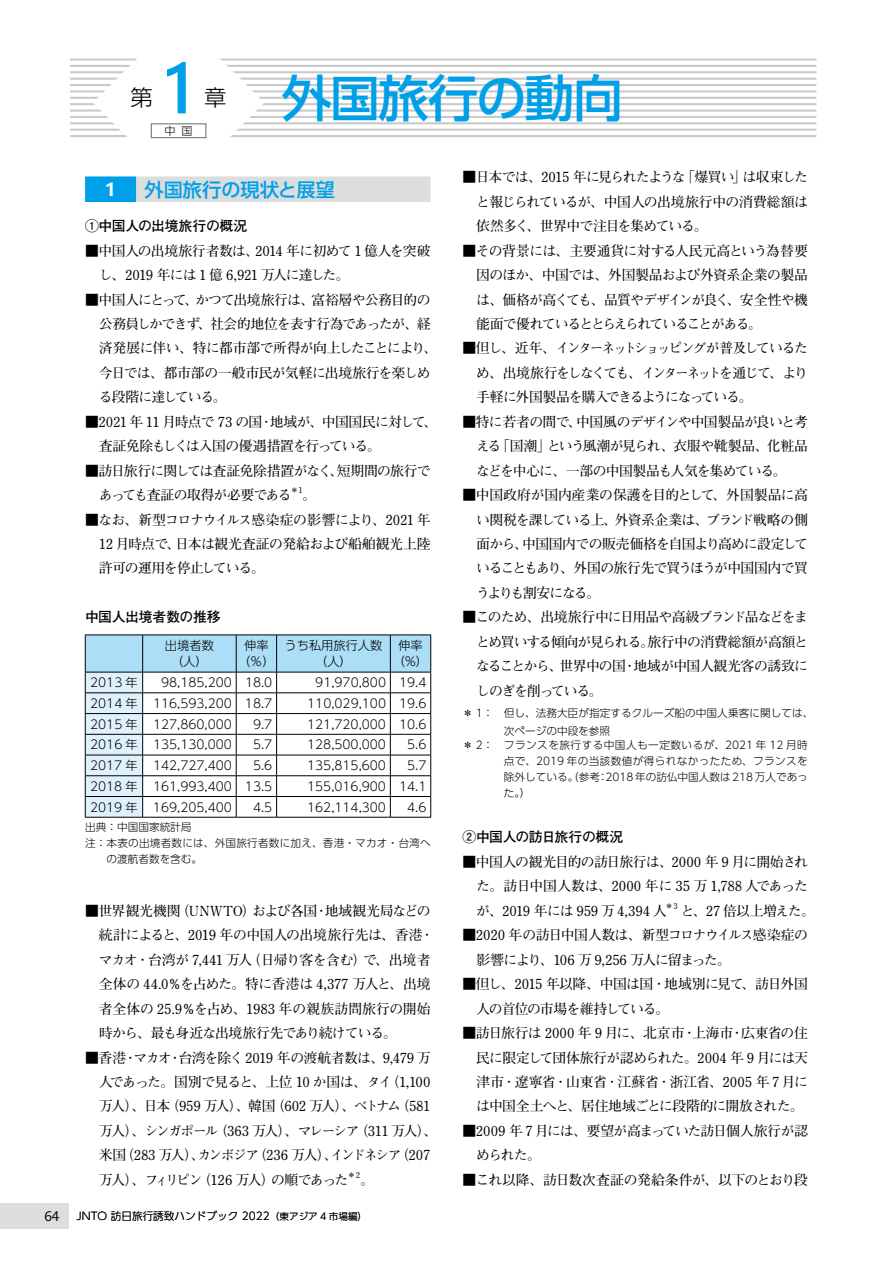
<style>
.page{position:relative;width:893px;height:1263px;background:#fff}
.page>*{position:absolute;margin:0;border:0;box-sizing:border-box;transform-origin:0 0}
.t1{font:600 71.85px "Segoe UI";color:#00a0e9}
.t2{font:500 49.95px "UD Shin Go Pr 6 N";letter-spacing:-.03em;color:#00a0e9}
.t3{font:300 22.35px "UD Shin Go Pr 6 N";color:#000}
.t4{font:500 19.2px "UD Shin Go Pr 6 N";color:#00a0e9}
.t5{font:800 19.2px "PMN Caecilia Sans Head";color:#fff}
.t6{font:700 13.8px/24.5px "Futo Min A101 Pr 6 N";letter-spacing:-.05em;color:#000;text-align:justify}
.t7{font:700 13.8px/24.5px "Futo Min A101 Pr 6 N";letter-spacing:-.025em;color:#000}
.t8{font:700 13.8px/24.5px "Futo Min A101 Pr 6 N";letter-spacing:-.08em;color:#000}
.t9{font:700 13.8px "Futo Go B101 Pr 6 N";letter-spacing:-.025em;color:#000}
.t10{font:13.8px "PMN Caecilia Sans Head";color:#000}
.t11{font:300 12.15px/16.5px "UD Shin Go Pr 6 N";color:#000;text-align:center}
.t12{font:300 11.1px "UD Shin Go Pr 6 N";color:#000}
.t13{font:300 10.65px/15.9px "UD Shin Go Pr 6 N";color:#000}
.t14{font:300 10.65px "UD Shin Go Pr 6 N";letter-spacing:.02em;color:#000}
.t15{font:700 8.1px "Futo Min A101 Pr 6 N";color:#000}
.s1{font-size:9.6px}
</style>
<div class="page">
<div style="left:0;top:1203px;width:68px;height:26px;background:#dcdddd"></div>
<hr style="left:70px;top:58px;width:746px;height:3px;background:#c9caca">
<hr style="left:70px;top:65px;width:746px;height:2px;background:#c9caca">
<hr style="left:70px;top:71px;width:746px;height:2px;background:#c9caca">
<hr style="left:70px;top:78px;width:746px;height:2px;background:#c9caca">
<hr style="left:70px;top:84px;width:746px;height:2px;background:#c9caca">
<hr style="left:70px;top:90px;width:746px;height:2px;background:#c9caca">
<hr style="left:70px;top:97px;width:746px;height:2px;background:#c9caca">
<hr style="left:70px;top:103px;width:746px;height:2px;background:#c9caca">
<hr style="left:70px;top:109px;width:746px;height:3px;background:#c9caca">
<hr style="left:70px;top:116px;width:746px;height:2px;background:#c9caca">
<hr style="left:70px;top:122px;width:746px;height:2px;background:#c9caca">
<hr style="left:70px;top:129px;width:746px;height:2px;background:#c9caca">
<hr style="left:70px;top:135px;width:746px;height:2px;background:#c9caca">
<svg style="left:93px;top:58px;width:171px;height:81px"></svg>
<div style="left:151px;top:123px;width:55px;height:15px;border:1px solid #727171"></div>
<div style="left:136px;top:176px;width:295px;height:26px;background:#dcdddd"></div>
<div style="left:85px;top:176px;width:51px;height:26px;background:#00a0e9"></div>
<svg style="left:85px;top:635px;width:346px;height:182px"></svg>
<hr style="left:85px;top:817px;width:58px;height:1px;background:#000">
<hr style="left:143px;top:817px;width:93px;height:1px;background:#000">
<hr style="left:236px;top:817px;width:41px;height:1px;background:#000">
<hr style="left:277px;top:817px;width:113px;height:1px;background:#000">
<hr style="left:390px;top:817px;width:41px;height:1px;background:#000">
<h3 class="t3" style="left:131px;top:79px;width:24px">第</h3>
<h1 class="t1" style="left:164px;top:20px;width:30px">1</h1>
<p class="t12" style="left:165px;top:122px;width:30px">中国</p>
<h3 class="t3" style="left:204px;top:79px;width:24px">章</h3>
<h2 class="t2" style="left:282px;top:57px;width:343px">外国旅行の動向</h2>
<h3 class="t5" style="left:105px;top:176px;width:12px">1</h3>
<h3 class="t4" style="left:145px;top:174px;width:192px">外国旅行の現状と展望</h3>
<p class="t9" style="left:85px;top:215px;width:164px">①中国人の出境旅行の概況</p>
<p class="t6" style="left:99px;top:238px;width:333px;text-indent:-14px">■中国人の出境旅行者数は、2014 年に初めて 1 億人を突破し、2019 年には 1 億 6,921 万人に達した。</p>
<p class="t6" style="left:99px;top:287px;width:340px;text-align:left;text-indent:-14px">■中国人にとって、かつて出境旅行は、富裕層や公務目的の公務員しかできず、社会的地位を表す行為であったが、経済発展に伴い、特に都市部で所得が向上したことにより、今日では、都市部の一般市民が気軽に出境旅行を楽しめる段階に達している。</p>
<p class="t6" style="left:99px;top:409px;width:340px;text-indent:-14px">■2021 年 11 月時点で 73 の国・地域が、中国国民に対して、査証免除もしくは入国の優遇措置を行っている。</p>
<p class="t6" style="left:99px;top:458px;width:333px;text-indent:-14px">■訪日旅行に関しては査証免除措置がなく、短期間の旅行であっても査証の取得が必要である</p>
<p class="t15" style="left:290px;top:484px;width:14px">＊1</p>
<p class="t6" style="left:303px;top:482px;width:15px">。</p>
<p class="t6" style="left:99px;top:507px;width:333px;text-indent:-14px">■なお、新型コロナウイルス感染症の影響により、2021 年12 月時点で、日本は観光査証の発給および船舶観光上陸許可の運用を停止している。</p>
<p class="t9" style="left:85px;top:606px;width:137px">中国人出境者数の推移</p>
<p class="t11" style="left:165px;top:637px;width:50px">出境者数（人）</p>
<p class="t11" style="left:238px;top:637px;width:38px">伸率（％）</p>
<p class="t11" style="left:285px;top:637px;width:99px">うち私用旅行人数（人）</p>
<p class="t11" style="left:393px;top:637px;width:37px">伸率（%）</p>
<p class="t11" style="left:90px;top:674px;width:49px">2013 年</p>
<p class="t11" style="left:161px;top:674px;width:113px">98,185,200 18.0</p>
<p class="t11" style="left:315px;top:674px;width:113px">91,970,800 19.4</p>
<p class="t11" style="left:90px;top:694px;width:49px">2014 年</p>
<p class="t11" style="left:153px;top:694px;width:121px">116,593,200 18.7</p>
<p class="t11" style="left:307px;top:694px;width:121px">110,029,100 19.6</p>
<p class="t11" style="left:90px;top:715px;width:49px">2015 年</p>
<p class="t11" style="left:153px;top:715px;width:80px">127,860,000</p>
<p class="t11" style="left:253px;top:715px;width:21px">9.7</p>
<p class="t11" style="left:307px;top:715px;width:121px">121,720,000 10.6</p>
<p class="t11" style="left:90px;top:736px;width:49px">2016 年</p>
<p class="t11" style="left:153px;top:736px;width:80px">135,130,000</p>
<p class="t11" style="left:253px;top:736px;width:21px">5.7</p>
<p class="t11" style="left:307px;top:736px;width:80px">128,500,000</p>
<p class="t11" style="left:407px;top:736px;width:21px">5.6</p>
<p class="t11" style="left:90px;top:757px;width:49px">2017 年</p>
<p class="t11" style="left:153px;top:757px;width:80px">142,727,400</p>
<p class="t11" style="left:253px;top:757px;width:21px">5.6</p>
<p class="t11" style="left:307px;top:757px;width:80px">135,815,600</p>
<p class="t11" style="left:407px;top:757px;width:21px">5.7</p>
<p class="t11" style="left:90px;top:777px;width:49px">2018 年</p>
<p class="t11" style="left:153px;top:777px;width:121px">161,993,400 13.5</p>
<p class="t11" style="left:307px;top:777px;width:121px">155,016,900 14.1</p>
<p class="t11" style="left:90px;top:798px;width:49px">2019 年</p>
<p class="t11" style="left:153px;top:798px;width:80px">169,205,400</p>
<p class="t11" style="left:253px;top:798px;width:21px">4.5</p>
<p class="t11" style="left:307px;top:798px;width:80px">162,114,300</p>
<p class="t11" style="left:407px;top:798px;width:21px">4.6</p>
<p class="t13" style="left:85px;top:818px;width:108px">出典：中国国家統計局</p>
<p class="t14" style="left:85px;top:834px;width:347px">注：本表の出境者数には、外国旅行者数に加え、香港・マカオ・台湾へ</p>
<p class="t13" style="left:107px;top:850px;width:97px">の渡航者数を含む。</p>
<p class="t7" style="left:99px;top:898px;width:337px;text-indent:-14px">■世界観光機関（UNWTO）および各国・地域観光局などの統計によると、2019 年の中国人の出境旅行先は、香港・マカオ・台湾が 7,441 万人（日帰り客を含む）で、出境者全体の 44.0％を占めた。特に香港は 4,377 万人と、出境者全体の 25.9％を占め、1983 年の親族訪問旅行の開始時から、最も身近な出境旅行先であり続けている。</p>
<p class="t8" style="left:99px;top:1044px;width:340px;text-indent:-14px">■香港・マカオ・台湾を除く2019 年の渡航者数は、9,479 万人であった。国別で見ると、上位 10 か国は、タイ（1,100万人）、日本（959 万人）、韓国（602 万人）、ベトナム（581万人）、シンガポール（363 万人）、マレーシア（311 万人）、米国（283 万人）、カンボジア（236 万人）、インドネシア（207万人）、フィリピン（126 万人）の順であった</p>
<p class="t15" style="left:347px;top:1168px;width:14px">＊2</p>
<p class="t6" style="left:360px;top:1167px;width:15px">。</p>
<p class="t10" style="left:44px;top:1207px;width:17px">64</p>
<p class="t13" style="left:77px;top:1208px;width:292px">JNTO 訪日旅行誘致ハンドブック 2022<span class="s1">（東アジア 4 市場編）</span></p>
<p class="t6" style="left:476px;top:164px;width:333px;text-indent:-14px">■日本では、2015 年に見られたような「爆買い」は収束したと報じられているが、中国人の出境旅行中の消費総額は依然多く、世界中で注目を集めている。</p>
<p class="t6" style="left:476px;top:238px;width:333px;text-indent:-14px">■その背景には、主要通貨に対する人民元高という為替要因のほか、中国では、外国製品および外資系企業の製品は、価格が高くても、品質やデザインが良く、安全性や機能面で優れているととらえられていることがある。</p>
<p class="t6" style="left:476px;top:335px;width:333px;text-indent:-14px">■但し、近年、インターネットショッピングが普及しているため、出境旅行をしなくても、インターネットを通じて、より手軽に外国製品を購入できるようになっている。</p>
<p class="t6" style="left:476px;top:409px;width:333px;text-indent:-14px">■特に若者の間で、中国風のデザインや中国製品が良いと考える「国潮」という風潮が見られ、衣服や靴製品、化粧品などを中心に、一部の中国製品も人気を集めている。</p>
<p class="t6" style="left:476px;top:482px;width:333px;text-indent:-14px">■中国政府が国内産業の保護を目的として、外国製品に高い関税を課している上、外資系企業は、ブランド戦略の側面から、中国国内での販売価格を自国より高めに設定していることもあり、外国の旅行先で買うほうが中国国内で買うよりも割安になる。</p>
<p class="t6" style="left:476px;top:604px;width:333px;text-indent:-14px">■このため、出境旅行中に日用品や高級ブランド品などをまとめ買いする傾向が見られる。旅行中の消費総額が高額となることから、世界中の国・地域が中国人観光客の誘致にしのぎを削っている。</p>
<p class="t13" style="left:504px;top:704px;width:311px;line-height:17.5px;text-indent:-41px">＊ 1： 但し、法務大臣が指定するクルーズ船の中国人乗客に関しては、次ページの中段を参照</p>
<p class="t13" style="left:504px;top:737px;width:306px;text-align:justify;text-indent:-41px">＊ 2： フランスを旅行する中国人も一定数いるが、2021 年 12 月時点で、2019 年の当該数値が得られなかったため、フランスを除外している。（参考：2018年の訪仏中国人数は218万人であった。）</p>
<p class="t9" style="left:462px;top:826px;width:162px">②中国人の訪日旅行の概況</p>
<p class="t6" style="left:476px;top:849px;width:333px;text-indent:-14px">■中国人の観光目的の訪日旅行は、2000 年 9 月に開始された。訪日中国人数は、2000 年に 35 万 1,788 人であったが、2019 年には 959 万 4,394 人</p>
<p class="t15" style="left:665px;top:900px;width:14px">＊3</p>
<p class="t6" style="left:681px;top:898px;width:135px">と、27 倍以上増えた。</p>
<p class="t6" style="left:476px;top:922px;width:333px;text-indent:-14px">■2020 年の訪日中国人数は、新型コロナウイルス感染症の影響により、106 万 9,256 万人に留まった。</p>
<p class="t6" style="left:476px;top:971px;width:333px;text-indent:-14px">■但し、2015 年以降、中国は国・地域別に見て、訪日外国人の首位の市場を維持している。</p>
<p class="t6" style="left:476px;top:1020px;width:333px;text-indent:-14px">■訪日旅行は 2000 年 9 月に、北京市・上海市・広東省の住民に限定して団体旅行が認められた。2004 年 9 月には天津市・遼寧省・山東省・江蘇省・浙江省、2005 年 7 月には中国全土へと、居住地域ごとに段階的に開放された。</p>
<p class="t6" style="left:476px;top:1118px;width:333px;text-indent:-14px">■2009 年 7 月には、要望が高まっていた訪日個人旅行が認められた。</p>
<p class="t7" style="left:462px;top:1167px;width:347px">■これ以降、訪日数次査証の発給条件が、以下のとおり段</p>
</div>
